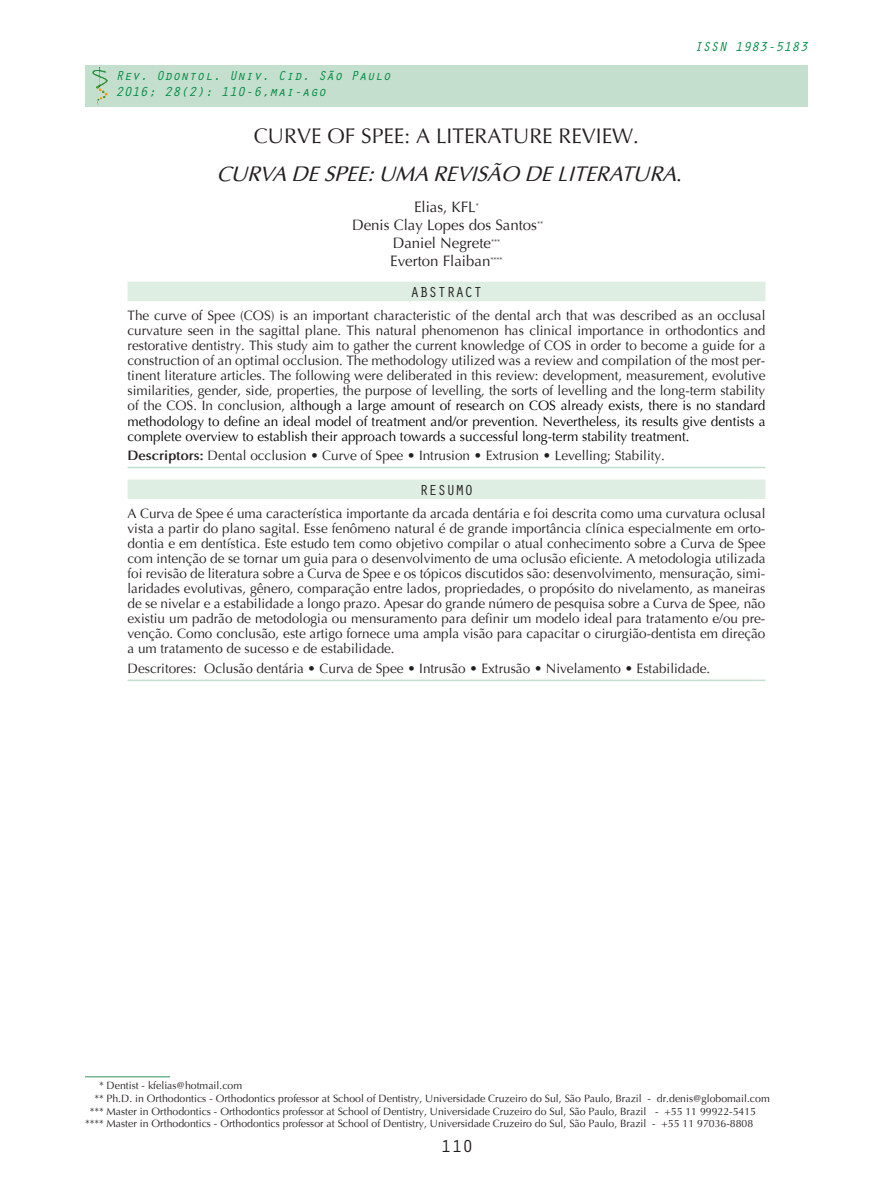
<style>
.page{position:relative;width:893px;height:1191px;background:#fff}
.page>*{position:absolute;margin:0;border:0;box-sizing:border-box;transform-origin:0 0}
.Titulos_inglês{font:italic 21px "Optima";color:#231f20}
.titulo_portugues{font:21px "Optima";color:#231f20}
.t1{font:18px "Orator Std";color:#231f20}
.assina{font:15px "Optima";color:#231f20}
.titulos_resumos{font:15px "Orator Std";color:#231f20}
.texto_capas{font:13.5px/15px "Optima";color:#231f20;text-align:justify}
.descritores{font:13.5px "Optima";color:#231f20}
.t2{font:italic 13.5px "Orator Std";color:#008b43}
.rodape{font:10.5px "Optima";color:#231f20}
.s1{font-style:normal}
.s2{color:#000}
.s3{font-weight:700}
.s4{color:#fff}
</style>
<div class="page">
<div style="left:85px;top:65px;width:723px;height:41px;background:#c4dfcd"></div>
<div style="left:128px;top:282px;width:637px;height:19px;background:#dfeee3"></div>
<hr style="left:128px;top:467px;width:637px;height:1px;background:#c4dfcd">
<div style="left:128px;top:479px;width:637px;height:20px;background:#dfeee3"></div>
<hr style="left:128px;top:679px;width:637px;height:2px;background:#c4dfcd">
<hr style="left:85px;top:1076px;width:85px;height:1px;background:#73b88f">
<p class="t2" style="left:116px;top:66px;width:277px">Rev. Odontol. Univ. Cid. São Paulo</p>
<p class="t2" style="left:116px;top:82px;width:212px">2016; 28(2): 110-6,mai-ago</p>
<p class="t2" style="left:694px;top:37px;width:115px">ISSN 1983-5183</p>
<p class="titulo_portugues" style="left:254px;top:123px;width:387px">CURVE OF SPEE: A LITERATURE REVIEW.</p>
<p class="Titulos_inglês" style="left:217px;top:161px;width:467px">CURVA DE SPEE: UMA REVISÃO DE LITERATURA<span class="s1">.</span></p>
<p class="assina" style="left:414px;top:198px;width:66px">Elias, KFL<sup>*</sup></p>
<p class="assina" style="left:352px;top:216px;width:193px">Denis Clay Lopes dos Santos<sup>**</sup></p>
<p class="assina" style="left:393px;top:234px;width:109px">Daniel Negrete<sup>***</sup></p>
<p class="assina" style="left:390px;top:252px;width:114px">Everton Flaiban<sup>****</sup></p>
<p class="titulos_resumos" style="left:410px;top:281px;width:73px">ABSTRACT</p>
<p class="texto_capas" style="left:128px;top:309px;width:639px">The curve of Spee (COS) is an important characteristic of the dental arch that was described as an occlusal curvature seen in the sagittal plane. This natural phenomenon has clinical importance in orthodontics and restorative dentistry. This study aim to gather the current knowledge of COS in order to become a guide for a construction of an optimal occlusion. The methodology utilized was a review and compilation of the most per&shy;tinent literature articles. The following were deliberated in this review: development, measurement, evolutive similarities, gender, side, properties, the purpose of levelling, the sorts of levelling and the long-term stability of the COS. In conclusion, a<span class="s2">lthough a large amount of research on COS already exists, there is no standard methodology to define an ideal model of treatment and/or prevention. Nevertheless, its results give dentists a complete overview to establish their approach towards a successful long-term stability treatment.</span></p>
<p class="descritores" style="left:128px;top:447px;width:539px"><span class="s3">Descriptors:</span> Dental occlusion • Curve of Spee • Intrusion • Extrusion • Levelling; Stability.</p>
<p class="titulos_resumos" style="left:419px;top:479px;width:55px">RESUMO</p>
<p class="texto_capas" style="left:128px;top:506px;width:639px">A Curva de Spee é uma característica importante da arcada dentária e foi descrita como uma curvatura oclusal vista a partir do plano sagital. Esse fenômeno natural é de grande importância clínica especialmente em orto&shy;dontia e em dentística. Este estudo tem como objetivo compilar o atual conhecimento sobre a Curva de Spee com intenção de se tornar um guia para o desenvolvimento de uma oclusão eficiente. A metodologia utilizada foi revisão de literatura sobre a Curva de Spee e os tópicos discutidos são: desenvolvimento, mensuração, simi&shy;laridades evolutivas, gênero, comparação entre lados, propriedades, o propósito do nivelamento, as maneiras de se nivelar e a estabilidade a longo prazo. Apesar do grande número de pesquisa sobre a Curva de Spee, não existiu um padrão de metodologia ou mensuramento para definir um modelo ideal para tratamento e/ou pre&shy;venção. Como conclusão, este artigo fornece uma ampla visão para capacitar o cirurgião-dentista em direção a um tratamento de sucesso e de estabilidade.</p>
<p class="descritores" style="left:128px;top:659px;width:584px">Descritores: Oclusão dentária • Curva de Spee • Intrusão • Extrusão • Nivelamento • Estabilidade.</p>
<p class="rodape" style="left:85px;top:1079px;width:159px"><span class="s4">***</span>* Dentist - kfelias@hotmail.com</p>
<p class="rodape" style="left:85px;top:1091px;width:686px"><span class="s4">**</span>** Ph.D. in Orthodontics - Orthodontics professor at School of Dentistry, Universidade Cruzeiro do Sul, São Paulo, Brazil - dr.denis@globomail.com</p>
<p class="rodape" style="left:85px;top:1104px;width:673px"><span class="s4">*</span>*** Master in Orthodontics - Orthodontics professor at School of Dentistry, Universidade Cruzeiro do Sul, São Paulo, Brazil - +55 11 99922-5415</p>
<p class="rodape" style="left:85px;top:1117px;width:670px">**** Master in Orthodontics - Orthodontics professor at School of Dentistry, Universidade Cruzeiro do Sul, São Paulo, Brazil - +55 11 97036-8808</p>
<p class="t1" style="left:441px;top:1133px;width:34px">110</p>
</div>
